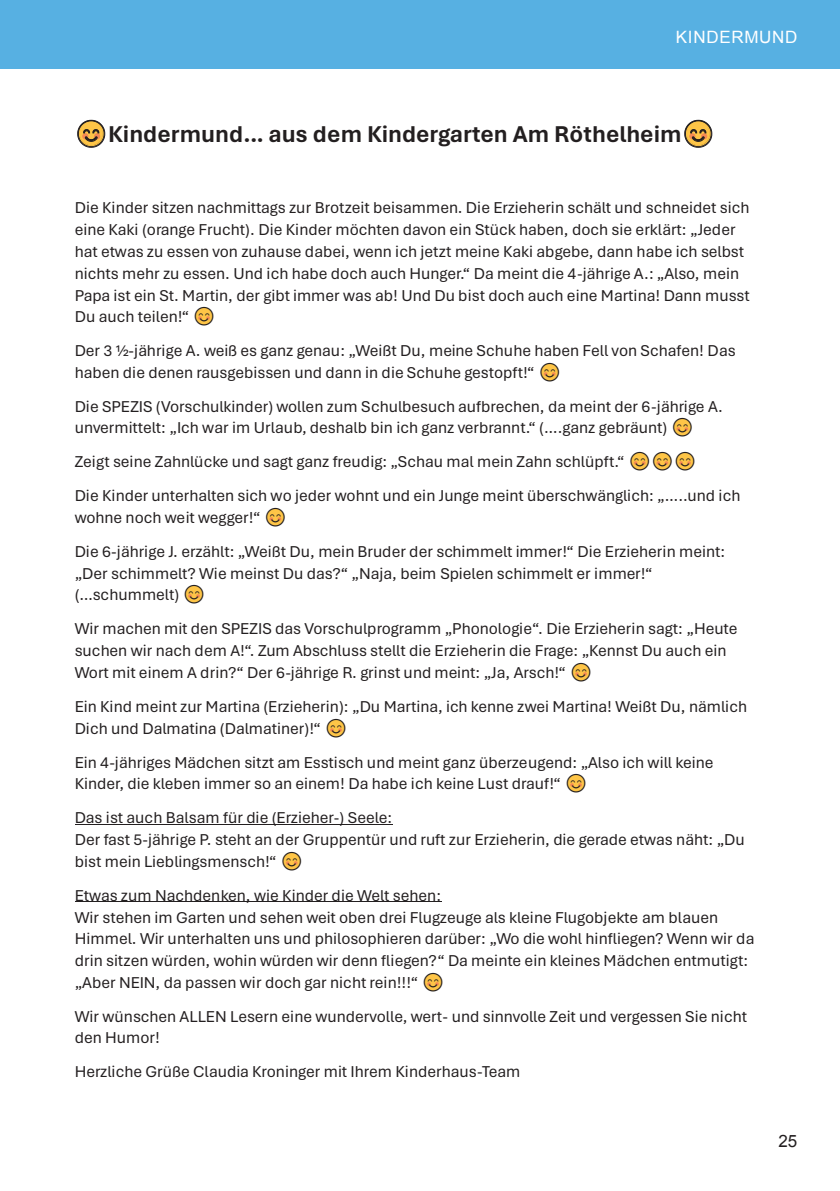
<style>
.page{position:relative;width:840px;height:1191px;background:#fff}
.page>*{position:absolute;margin:0;border:0;box-sizing:border-box;transform-origin:0 0}
.t1{font:700 24px "Aptos";color:#231f20}
.t2{font:17px "Arial";letter-spacing:.04em;color:#fff}
.t3{font:17px "Arial";color:#231f20}
.t4{font:16.6px/21.8px "Aptos";letter-spacing:-.005em;color:#231f20}
</style>
<div class="page">
<hr style="left:75px;top:824px;width:317px;height:1px;background:#231f20">
<hr style="left:75px;top:901px;width:366px;height:1px;background:#231f20">
<div style="left:0;top:0;width:839px;height:68px;background:#57b0e2"></div>
<p class="t2" style="left:675px;top:25px;width:123px">KINDERMUND</p>
<h1 class="t1" style="left:108px;top:118px;width:574px">Kindermund… aus dem Kindergarten Am Röthelheim</h1>
<p class="t4" style="left:75px;top:196px;width:676px">Die Kinder sitzen nachmittags zur Brotzeit beisammen. Die Erzieherin schält und schneidet sich eine Kaki (orange Frucht). Die Kinder möchten davon ein Stück haben, doch sie erklärt: „Jeder hat etwas zu essen von zuhause dabei, wenn ich jetzt meine Kaki abgebe, dann habe ich selbst nichts mehr zu essen. Und ich habe doch auch Hunger.“ Da meint die 4-jährige A.: „Also, mein Papa ist ein St. Martin, der gibt immer was ab! Und Du bist doch auch eine Martina! Dann musst Du auch teilen!“</p>
<p class="t4" style="left:75px;top:339px;width:662px">Der 3 ½-jährige A. weiß es ganz genau: „Weißt Du, meine Schuhe haben Fell von Schafen! Das haben die denen rausgebissen und dann in die Schuhe gestopft!“</p>
<p class="t4" style="left:75px;top:394px;width:649px">Die SPEZIS (Vorschulkinder) wollen zum Schulbesuch aufbrechen, da meint der 6-jährige A. unvermittelt: „Ich war im Urlaub, deshalb bin ich ganz verbrannt.“ (….ganz gebräunt)</p>
<p class="t4" style="left:75px;top:444px;width:667px;line-height:33.8px">Zeigt seine Zahnlücke und sagt ganz freudig: „Schau mal mein Zahn schlüpft.“<br>Die Kinder unterhalten sich wo jeder wohnt und ein Junge meint überschwänglich: „…..und ich</p>
<p class="t4" style="left:75px;top:500px;width:651px;line-height:33.8px">wohne noch weit wegger!“<br>Die 6-jährige J. erzählt: „Weißt Du, mein Bruder der schimmelt immer!“ Die Erzieherin meint:</p>
<p class="t4" style="left:75px;top:561px;width:579px">„Der schimmelt? Wie meinst Du das?“ „Naja, beim Spielen schimmelt er immer!“ (…schummelt)</p>
<p class="t4" style="left:75px;top:617px;width:664px">Wir machen mit den SPEZIS das Vorschulprogramm „Phonologie“. Die Erzieherin sagt: „Heute suchen wir nach dem A!“. Zum Abschluss stellt die Erzieherin die Frage: „Kennst Du auch ein<br>Wort mit einem A drin?“ Der 6-jährige R. grinst und meint: „Ja, Arsch!“</p>
<p class="t4" style="left:75px;top:695px;width:673px">Ein Kind meint zur Martina (Erzieherin): „Du Martina, ich kenne zwei Martina! Weißt Du, nämlich<br>Dich und Dalmatina (Dalmatiner)!“</p>
<p class="t4" style="left:75px;top:750px;width:640px">Ein 4-jähriges Mädchen sitzt am Esstisch und meint ganz überzeugend: „Also ich will keine<br>Kinder, die kleben immer so an einem! Da habe ich keine Lust drauf!“</p>
<p class="t4" style="left:75px;top:806px;width:671px">Das ist auch Balsam für die (Erzieher-) Seele:<br>Der fast 5-jährige P. steht an der Gruppentür und ruft zur Erzieherin, die gerade etwas näht: „Du bist mein Lieblingsmensch!“</p>
<p class="t4" style="left:75px;top:883px;width:681px">Etwas zum Nachdenken, wie Kinder die Welt sehen:<br>Wir stehen im Garten und sehen weit oben drei Flugzeuge als kleine Flugobjekte am blauen Himmel. Wir unterhalten uns und philosophieren darüber: „Wo die wohl hinfliegen? Wenn wir da drin sitzen würden, wohin würden wir denn fliegen?“ Da meinte ein kleines Mädchen entmutigt: „Aber NEIN, da passen wir doch gar nicht rein!!!“</p>
<p class="t4" style="left:75px;top:1005px;width:673px">Wir wünschen ALLEN Lesern eine wundervolle, wert- und sinnvolle Zeit und vergessen Sie nicht den Humor!</p>
<p class="t4" style="left:75px;top:1060px;width:447px">Herzliche Grüße Claudia Kroninger mit Ihrem Kinderhaus-Team</p>
<p class="t3" style="left:778px;top:1129px;width:20px">25</p>
</div>
